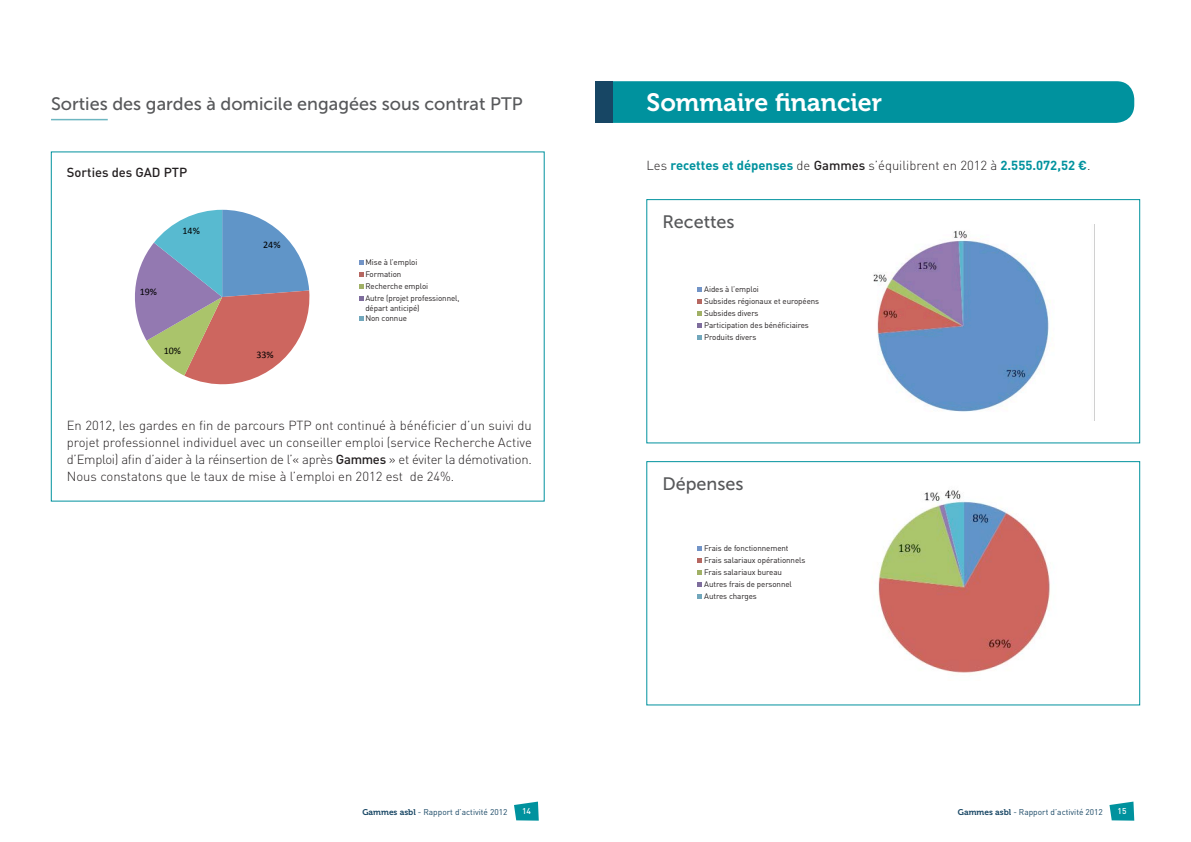
<style>
.page{position:relative;width:1191px;height:842px;background:#fff}
.page>*{position:absolute;margin:0;border:0;box-sizing:border-box;transform-origin:0 0}
._01_-_Titre_Section{font:25px "Museo 700";color:#fff}
._02_-_Sous-titre{font:18px "Museo Sans 500";color:#57585a}
._03_-_Texte{font:300 13px/17px "DIN Pro";color:#231f20;text-align:justify}
._03_-_Texte-2{font:700 13px "DIN Pro";color:#00929e}
._03_-_Texte-3{font:500 13px "DIN Pro";color:#231f20}
.t1{font:10px "Calibri";color:#000}
.t2{font:8.3px "DIN Pro";color:#174664}
.t3{font:500 8.3px "DIN Pro";color:#fff}
._03_-_Texte-4{font:8px/10px "DIN Pro";letter-spacing:-.01em;color:#231f20}
.s1{font-weight:500}
.s2{font-weight:300;color:#231f20}
.s3{font-weight:500;color:#231f20}
.s4{font-family:"Museo 700"}
</style>
<div class="page">
<svg style="left:1109px;top:801px;width:25px;height:20px"></svg>
<div style="left:612px;top:81px;width:522px;height:42px;background:#00929e"></div>
<div style="left:595px;top:81px;width:17px;height:42px;background:#174664"></div>
<svg style="left:514px;top:801px;width:25px;height:20px"></svg>
<hr style="left:51px;top:119px;width:57px;height:1px;background:#6db6c1">
<svg style="left:135px;top:209px;width:175px;height:176px"></svg>
<svg style="left:359px;top:260px;width:4px;height:5px"></svg>
<svg style="left:359px;top:272px;width:4px;height:5px"></svg>
<svg style="left:359px;top:284px;width:4px;height:5px"></svg>
<svg style="left:359px;top:296px;width:4px;height:5px"></svg>
<svg style="left:359px;top:316px;width:4px;height:5px"></svg>
<div style="left:646px;top:199px;width:494px;height:244px;border:1px solid #00929e"></div>
<img style="left:873px;top:230px;width:179px;height:182px">
<div style="left:646px;top:461px;width:494px;height:244px;border:1px solid #00929e"></div>
<img style="left:878px;top:490px;width:172px;height:183px">
<svg style="left:697px;top:287px;width:5px;height:5px"></svg>
<svg style="left:697px;top:299px;width:5px;height:5px"></svg>
<svg style="left:697px;top:311px;width:5px;height:5px"></svg>
<svg style="left:697px;top:323px;width:5px;height:5px"></svg>
<svg style="left:697px;top:335px;width:5px;height:5px"></svg>
<svg style="left:697px;top:546px;width:5px;height:5px"></svg>
<svg style="left:697px;top:558px;width:5px;height:5px"></svg>
<svg style="left:697px;top:570px;width:5px;height:5px"></svg>
<svg style="left:697px;top:582px;width:5px;height:5px"></svg>
<svg style="left:697px;top:594px;width:5px;height:5px"></svg>
<p class="_02_-_Sous-titre" style="left:51px;top:94px;width:473px">Sorties des gardes à domicile engagées sous contrat PTP</p>
<p class="_03_-_Texte-3" style="left:67px;top:163px;width:122px">Sorties des GAD PTP</p>
<p class="t1" style="left:140px;top:288px;width:19px">19%</p>
<p class="t1" style="left:182px;top:227px;width:19px">14%</p>
<p class="t1" style="left:164px;top:347px;width:19px">10%</p>
<p class="t1" style="left:263px;top:241px;width:19px">24%</p>
<p class="t1" style="left:256px;top:351px;width:19px">33%</p>
<p class="t1" style="left:368px;top:258px;width:44px">Forma6on</p>
<p class="_03_-_Texte-4" style="left:365px;top:257px;width:53px">Mise à l’emploi</p>
<p class="_03_-_Texte-4" style="left:365px;top:269px;width:37px">Formation</p>
<p class="_03_-_Texte-4" style="left:365px;top:281px;width:64px">Recherche emploi</p>
<p class="_03_-_Texte-4" style="left:365px;top:293px;width:96px">Autre (projet professionnel, départ anticipé)</p>
<p class="_03_-_Texte-4" style="left:365px;top:313px;width:43px">Non connue</p>
<p class="_03_-_Texte" style="left:67px;top:416px;width:466px">En 2012, les gardes en fin de parcours PTP ont continué à bénéficier d’un suivi du projet professionnel individuel avec un conseiller emploi (service Recherche Active d’Emploi) afin d’aider à la réinsertion de l’« après <span class="s1">Gammes</span> » et éviter la démotivation.<br>Nous constatons que le taux de mise à l’emploi en 2012 est de 24%.</p>
<p class="_01_-_Titre_Section" style="left:646px;top:89px;width:237px">Sommaire financier</p>
<p class="_03_-_Texte-2" style="left:646px;top:157px;width:445px"><span class="s2">Les</span> recettes et dépenses <span class="s2">de</span> <span class="s3">Gammes</span> <span class="s2">s’équilibrent en 2012 à</span> 2.555.072,52 €<span class="s2">.</span></p>
<p class="_02_-_Sous-titre" style="left:662px;top:212px;width:74px">Recettes</p>
<p class="_03_-_Texte-4" style="left:704px;top:284px;width:56px">Aides à l’emploi</p>
<p class="_03_-_Texte-4" style="left:704px;top:296px;width:116px">Subsides régionaux et européens</p>
<p class="_03_-_Texte-4" style="left:704px;top:308px;width:56px">Subsides divers</p>
<p class="_03_-_Texte-4" style="left:704px;top:320px;width:106px">Participation des bénéficiaires</p>
<p class="_03_-_Texte-4" style="left:704px;top:332px;width:54px">Produits divers</p>
<p class="_02_-_Sous-titre" style="left:662px;top:474px;width:83px">Dépenses</p>
<p class="_03_-_Texte-4" style="left:704px;top:543px;width:86px">Frais de fonctionnement</p>
<p class="_03_-_Texte-4" style="left:704px;top:555px;width:103px">Frais salariaux opérationnels</p>
<p class="_03_-_Texte-4" style="left:704px;top:567px;width:79px">Frais salariaux bureau</p>
<p class="_03_-_Texte-4" style="left:704px;top:579px;width:89px">Autres frais de personnel</p>
<p class="_03_-_Texte-4" style="left:704px;top:591px;width:54px">Autres charges</p>
<p class="t2" style="left:362px;top:807px;width:146px"><span class="s4">Gammes asbl</span> - Rapport d’activité 2012</p>
<p class="t3" style="left:522px;top:806px;width:10px">14</p>
<p class="t2" style="left:958px;top:807px;width:146px"><span class="s4">Gammes asbl</span> - Rapport d’activité 2012</p>
<p class="t3" style="left:1117px;top:806px;width:10px">15</p>
</div>
